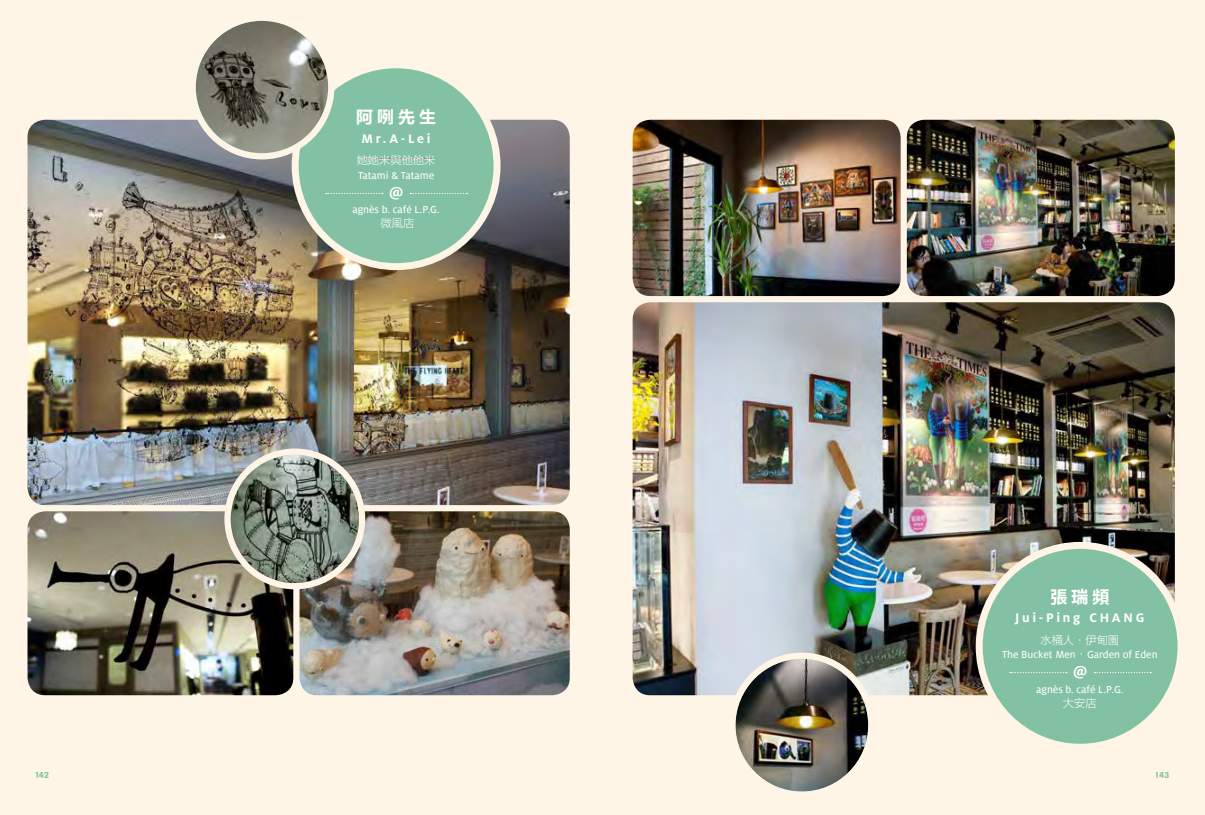
<style>
.page{position:relative;width:1205px;height:815px;background:#fef5e6}
.page>*{position:absolute;margin:0;border:0;box-sizing:border-box;transform-origin:0 0}
.t1{font:17.5px "FZLTCHK GBK1 0";letter-spacing:.2em;color:#fff}
.t2{font:700 17.5px "Milo OT";color:#fff}
.t3{font:700 13.75px "Milo OT";letter-spacing:.2em;color:#fff}
.t4{font:11.25px "Milo TF Text";color:#fff}
.t5{font:11.25px "FZLTXHK GBK1 0";color:#fff}
.t6{font:700 8.75px "VAG Rounded Std";letter-spacing:.025em;color:#83c9b5}
.s1{font-family:"DF Li Hei Std W3"}
</style>
<div class="page">
<img style="left:632px;top:302px;width:543px;height:393px">
<img style="left:28px;top:120px;width:542px;height:385px">
<img style="left:632px;top:120px;width:268px;height:176px">
<img style="left:28px;top:511px;width:265px;height:184px">
<div style="left:979px;top:545px;width:202px;height:203px;background:#fef5e6;border-radius:50%"></div>
<div style="left:975px;top:542px;width:209px;height:209px;border:6px solid #fef5e6;border-radius:50%"></div>
<img style="left:907px;top:120px;width:268px;height:176px">
<img style="left:299px;top:511px;width:271px;height:184px">
<img style="left:231px;top:455px;width:128px;height:128px;border-radius:64px">
<div style="left:224px;top:449px;width:141px;height:140px;border:6px solid #fef5e6;border-radius:50%"></div>
<svg style="left:732px;top:656px;width:139px;height:139px"></svg>
<img style="left:735px;top:659px;width:133px;height:133px;border-radius:66px">
<div style="left:729px;top:653px;width:145px;height:145px;border:6px solid #fef5e6;border-radius:50%"></div>
<div style="left:982px;top:549px;width:195px;height:195px;background:#82c1a3;border-radius:50%"></div>
<svg style="left:1010px;top:672px;width:57px;height:1px"></svg>
<svg style="left:1094px;top:672px;width:57px;height:1px"></svg>
<svg style="left:295px;top:64px;width:202px;height:203px"></svg>
<div style="left:292px;top:61px;width:208px;height:209px;border:6px solid #fef5e6;border-radius:50%"></div>
<div style="left:299px;top:68px;width:194px;height:195px;background:#82c1a3;border-radius:50%"></div>
<svg style="left:362px;top:158px;width:69px;height:1px"></svg>
<svg style="left:326px;top:193px;width:57px;height:1px"></svg>
<svg style="left:410px;top:193px;width:57px;height:1px"></svg>
<svg style="left:193px;top:18px;width:138px;height:138px"></svg>
<img style="left:196px;top:21px;width:132px;height:132px;border-radius:66px">
<div style="left:189px;top:15px;width:145px;height:144px;border:6px solid #fef5e6;border-radius:50%"></div>
<h1 class="t1" style="left:356px;top:108px;width:82px">阿咧先生</h1>
<p class="t3" style="left:361px;top:131px;width:71px">Mr.A-Lei</p>
<p class="t5" style="left:357px;top:154px;width:80px">她她米與他他米</p>
<p class="t4" style="left:358px;top:169px;width:78px">Tatami &amp; Tatame</p>
<p class="t4" style="left:352px;top:203px;width:89px">agnès b. café L.P.G.</p>
<p class="t5" style="left:381px;top:216px;width:35px">微風店</p>
<h1 class="t2" style="left:389px;top:183px;width:16px">@</h1>
<h1 class="t1" style="left:1050px;top:588px;width:61px">張瑞頻</h1>
<p class="t3" style="left:1015px;top:609px;width:131px">Jui-Ping CHANG</p>
<p class="t5" style="left:1040px;top:634px;width:80px">水桶人<span class="s1">．</span>伊甸園</p>
<p class="t4" style="left:1002px;top:648px;width:157px">The Bucket Men<span class="s1">．</span>Garden of Eden</p>
<p class="t4" style="left:1036px;top:683px;width:89px">agnès b. café L.P.G.</p>
<p class="t5" style="left:1063px;top:697px;width:35px">大安店</p>
<h1 class="t2" style="left:1073px;top:662px;width:16px">@</h1>
<p class="t6" style="left:35px;top:770px;width:15px">142</p>
<p class="t6" style="left:1156px;top:770px;width:15px">143</p>
</div>
